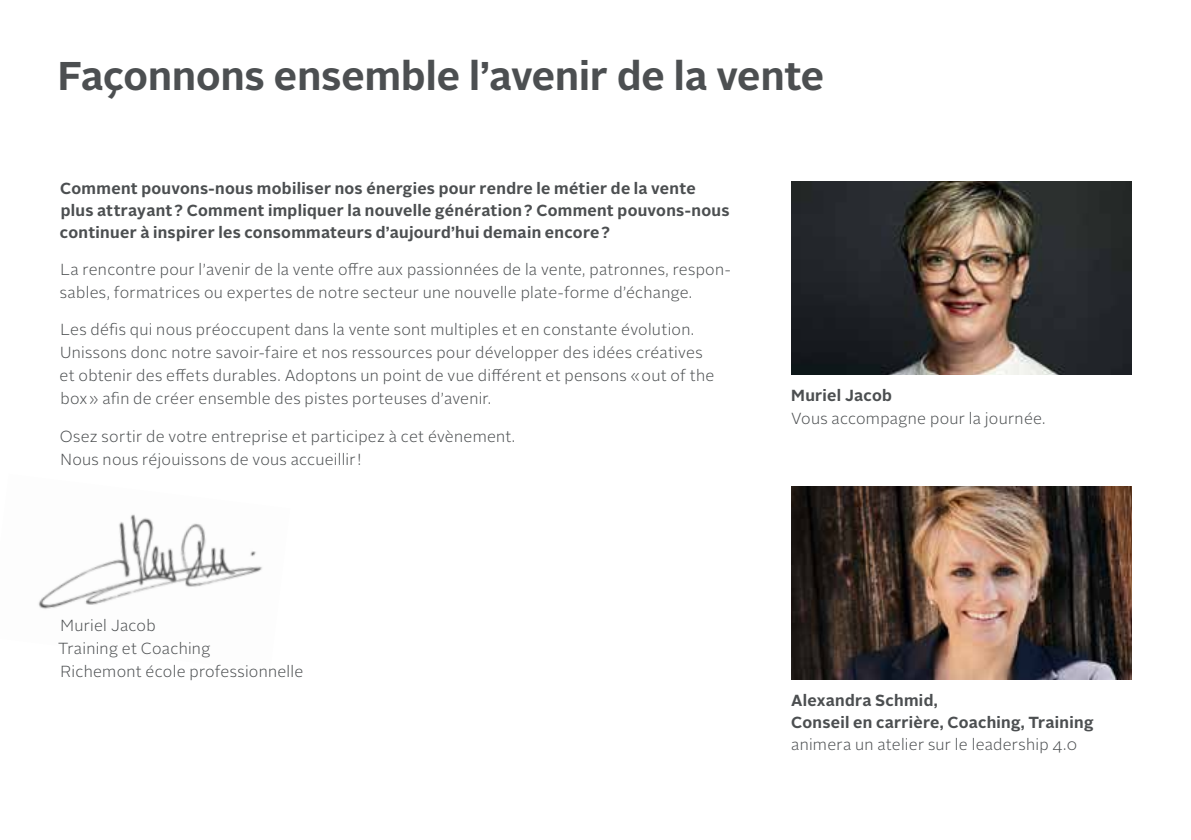
<style>
.page{position:relative;width:1191px;height:840px;background:#fff}
.page>*{position:absolute;margin:0;border:0;box-sizing:border-box;transform-origin:0 0}
.t1{font:700 40px "Alright Sans";color:#4c4f51}
.t2{font:300 16px/23px "Alright Sans";letter-spacing:.015em;color:#4c4f51}
.t3{font:700 16px/22px "Alright Sans";letter-spacing:.02em;color:#4c4f51}
</style>
<div class="page">
<img style="left:38px;top:514px;width:224px;height:95px">
<img style="left:791px;top:181px;width:340px;height:193px">
<img style="left:791px;top:486px;width:340px;height:193px">
<h1 class="t1" style="left:58px;top:48px;width:768px">Façonnons ensemble l’avenir de la vente</h1>
<p class="t3" style="left:60px;top:177px;width:671px">Comment pouvons-nous mobiliser nos énergies pour rendre le métier de la vente plus attrayant ? Comment impliquer la nouvelle génération ? Comment pouvons-nous continuer à inspirer les consommateurs d’aujourd’hui demain encore ?</p>
<p class="t2" style="left:60px;top:258px;width:672px">La rencontre pour l’avenir de la vente offre aux passionnées de la vente, patronnes, respon&shy;sables, formatrices ou expertes de notre secteur une nouvelle plate-forme d’échange.</p>
<p class="t2" style="left:60px;top:318px;width:656px">Les défis qui nous préoccupent dans la vente sont multiples et en constante évolution.<br>Unissons donc notre savoir-faire et nos ressources pour développer des idées créatives et obtenir des effets durables. Adoptons un point de vue différent et pensons « out of the box » afin de créer ensemble des pistes porteuses d’avenir.</p>
<p class="t2" style="left:60px;top:424px;width:457px">Osez sortir de votre entreprise et participez à cet évènement.<br>Nous nous réjouissons de vous accueillir !</p>
<p class="t2" style="left:58px;top:613px;width:247px">Muriel Jacob<br>Training et Coaching<br>Richemont école professionnelle</p>
<p class="t3" style="left:791px;top:384px;width:102px">Muriel Jacob</p>
<p class="t2" style="left:791px;top:407px;width:256px">Vous accompagne pour la journée.</p>
<p class="t3" style="left:791px;top:689px;width:304px">Alexandra Schmid,<br>Conseil en carrière, Coaching, Training</p>
<p class="t2" style="left:791px;top:732px;width:287px">animera un atelier sur le leadership 4.0</p>
</div>
